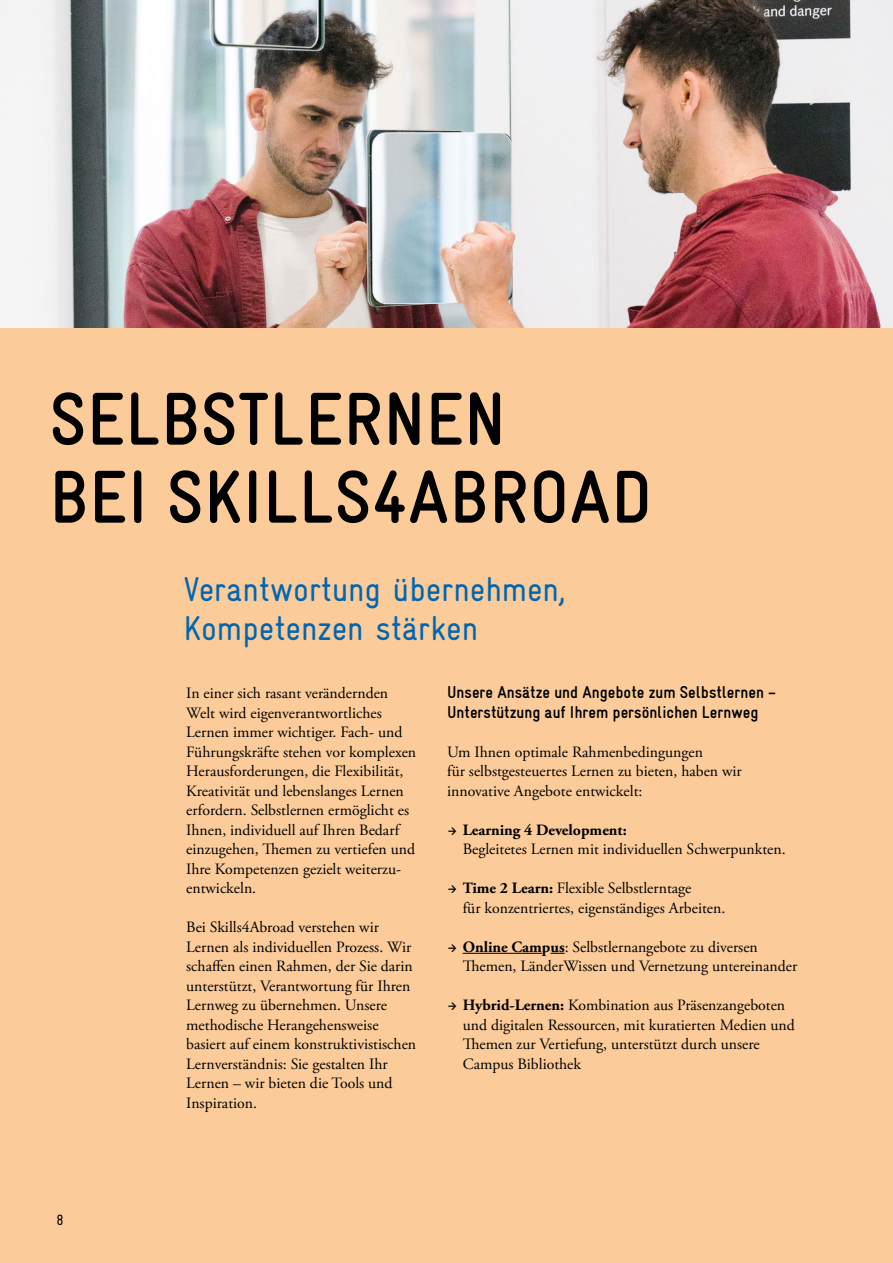
<style>
.page{position:relative;width:893px;height:1263px;background:#fbcb99}
.page>*{position:absolute;margin:0;border:0;box-sizing:border-box;transform-origin:0 0}
.t1{font:700 condensed 75px/78px "GIZ Gravur Pro";letter-spacing:.01em;color:#000}
.t2{font:condensed 34.5px/39px "GIZ Gravur Pro";color:#0066b1}
.t3{font:700 condensed 17.25px/19.5px "GIZ Gravur Pro";color:#000}
.t4{font:15.75px/19.5px "Adobe Garamond Pro";color:#000}
.t5{font:condensed 15px "GIZ Gravur Pro";color:#000}
.s1{font-family:"GIZ Gravur Pro";font-stretch:condensed}
.s2{font-weight:700}
</style>
<div class="page">
<img style="left:0;top:0;width:893px;height:328px">
<hr style="left:463px;top:953px;width:79px;height:1px;background:#000">
<svg style="left:550px;top:953px;width:15px;height:1px"></svg>
<h1 class="t1" style="left:50px;top:380px;width:604px">SELBSTLERNEN<br>BEI SKILLS4ABROAD</h1>
<h2 class="t2" style="left:183px;top:569px;width:384px">Verantwortung übernehmen,<br>Kompetenzen stärken</h2>
<p class="t5" style="left:56px;top:1211px;width:9px">8</p>
<p class="t4" style="left:186px;top:684px;width:231px">In einer sich rasant verändernden Welt wird eigenverantwortliches Lernen immer wichtiger. Fach- und Führungskräfte stehen vor komplexen Herausforderungen, die Flexibilität, Kreativität und lebenslanges Lernen erfordern. Selbstlernen ermöglicht es Ihnen, individuell auf Ihren Bedarf einzugehen, Themen zu vertiefen und Ihre Kompetenzen gezielt weiterzu&shy;entwickeln.</p>
<p class="t4" style="left:186px;top:918px;width:231px">Bei Skills4Abroad verstehen wir Lernen als individuellen Prozess. Wir schaffen einen Rahmen, der Sie darin unterstützt, Verantwortung für Ihren Lernweg zu übernehmen. Unsere methodische Herangehensweise basiert auf einem konstruktivistischen Lernverständnis: Sie gestalten Ihr Lernen – wir bieten die Tools und Inspiration.</p>
<p class="t3" style="left:447px;top:682px;width:330px">Unsere Ansätze und Angebote zum Selbstlernen –<br>Unterstützung auf Ihrem persönlichen Lernweg</p>
<p class="t4" style="left:447px;top:742px;width:296px">Um Ihnen optimale Rahmenbedingungen<br>für selbstgesteuertes Lernen zu bieten, haben wir innovative Angebote entwickelt:</p>
<p class="t4" style="left:463px;top:820px;width:324px;text-indent:-16px"><span class="s1">→</span> <span class="s2">Learning 4 Development:<br></span>Begleitetes Lernen mit individuellen Schwerpunkten.</p>
<p class="t4" style="left:463px;top:879px;width:264px;text-indent:-16px"><span class="s1">→</span> <span class="s2">Time 2 Learn:</span> Flexible Selbstlerntage<br>für konzentriertes, eigenständiges Arbeiten.</p>
<p class="t4" style="left:463px;top:937px;width:336px;text-indent:-16px"><span class="s1">→</span> <span class="s2">Online Campus</span>: Selbstlernangebote zu diversen<br>Themen, LänderWissen und Vernetzung untereinander</p>
<p class="t4" style="left:463px;top:996px;width:334px;text-indent:-16px"><span class="s1">→</span> <span class="s2">Hybrid-Lernen:</span> Kombination aus Präsenzangeboten und digitalen Ressourcen, mit kuratierten Medien und Themen zur Vertiefung, unterstützt durch unsere Campus Bibliothek</p>
</div>
